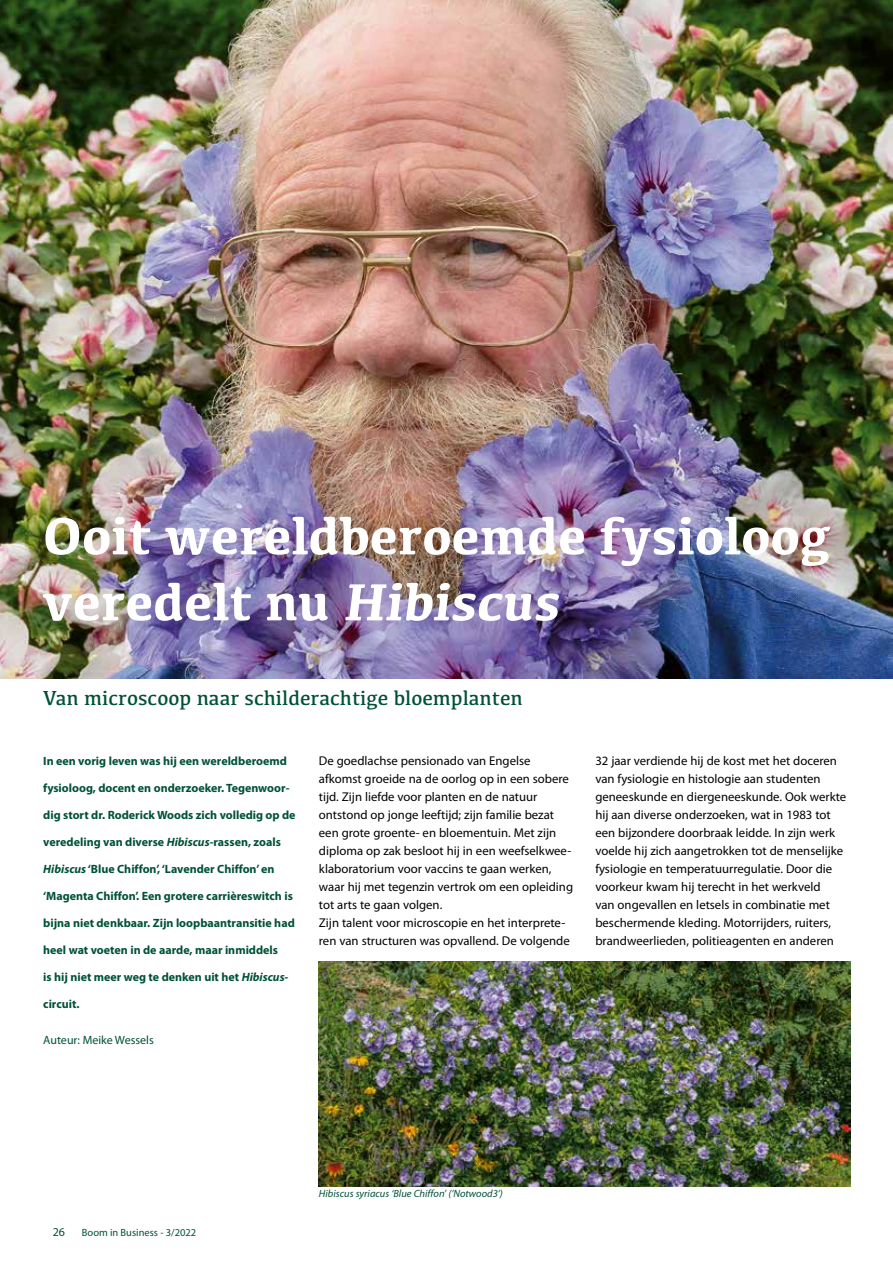
<style>
.page{position:relative;width:893px;height:1263px;background:#fff}
.page>*{position:absolute;margin:0;border:0;box-sizing:border-box;transform-origin:0 0}
.t1{font:700 54px/66px "Kefa";color:#fff}
.t2{font:21px "Kefa";color:#005139}
.t3{font:12.75px/18px "Myriad Pro";color:#000}
.t4{font:700 12px "Myriad Pro";color:#005139}
.t5{font:12px "Myriad Pro";color:#005139}
.t6{font:italic 10.5px "Myriad Pro";color:#005139}
.t7{font:10.5px "Myriad Pro";color:#005139}
.s1{font-style:italic}
</style>
<div class="page">
<img style="left:0;top:0;width:893px;height:678px">
<img style="left:319px;top:961px;width:531px;height:225px">
<h1 class="t1" style="left:43px;top:500px;width:790px">Ooit wereldberoemde fysioloog veredelt nu Hibiscus</h1>
<h2 class="t2" style="left:43px;top:685px;width:481px">Van microscoop naar schilderachtige bloemplanten</h2>
<p class="t4" style="left:43px;top:753px;width:245px">In een vorig leven was hij een wereldberoemd</p>
<p class="t4" style="left:43px;top:780px;width:248px">fysioloog, docent en onderzoeker. Tegenwoor-</p>
<p class="t4" style="left:43px;top:807px;width:254px">dig stort dr. Roderick Woods zich volledig op de</p>
<p class="t4" style="left:43px;top:834px;width:239px">veredeling van diverse <span class="s1">Hibiscus</span>-rassen, zoals</p>
<p class="t4" style="left:43px;top:861px;width:233px"><span class="s1">Hibiscus</span> ‘Blue Chiffon’, ‘Lavender Chiffon’ en</p>
<p class="t4" style="left:43px;top:888px;width:251px">‘Magenta Chiffon’. Een grotere carrièreswitch is</p>
<p class="t4" style="left:43px;top:915px;width:253px">bijna niet denkbaar. Zijn loopbaantransitie had</p>
<p class="t4" style="left:43px;top:942px;width:236px">heel wat voeten in de aarde, maar inmiddels</p>
<p class="t4" style="left:43px;top:969px;width:247px">is hij niet meer weg te denken uit het <span class="s1">Hibiscus-</span></p>
<p class="t4" style="left:43px;top:996px;width:38px">circuit.</p>
<p class="t5" style="left:43px;top:1033px;width:112px">Auteur: Meike Wessels</p>
<p class="t3" style="left:319px;top:752px;width:256px">De goedlachse pensionado van Engelse afkomst groeide na de oorlog op in een sobere tijd. Zijn liefde voor planten en de natuur ontstond op jonge leeftijd; zijn familie bezat een grote groente- en bloementuin. Met zijn diploma op zak besloot hij in een weefselkwee&shy;klaboratorium voor vaccins te gaan werken, waar hij met tegenzin vertrok om een opleiding tot arts te gaan volgen.<br>Zijn talent voor microscopie en het interprete&shy;ren van structuren was opvallend. De volgende</p>
<p class="t3" style="left:595px;top:752px;width:252px">32 jaar verdiende hij de kost met het doceren van fysiologie en histologie aan studenten geneeskunde en diergeneeskunde. Ook werkte hij aan diverse onderzoeken, wat in 1983 tot een bijzondere doorbraak leidde. In zijn werk voelde hij zich aangetrokken tot de menselijke fysiologie en temperatuurregulatie. Door die voorkeur kwam hij terecht in het werkveld<br>van ongevallen en letsels in combinatie met beschermende kleding. Motorrijders, ruiters, brandweerlieden, politieagenten en anderen</p>
<p class="t5" style="left:53px;top:1224px;width:14px">26</p>
<p class="t7" style="left:82px;top:1226px;width:116px">Boom in Business - 3/2022</p>
<p class="t6" style="left:319px;top:1187px;width:186px">Hibiscus syriacus ‘Blue Chiffon’ (‘Notwood3’)</p>
</div>
